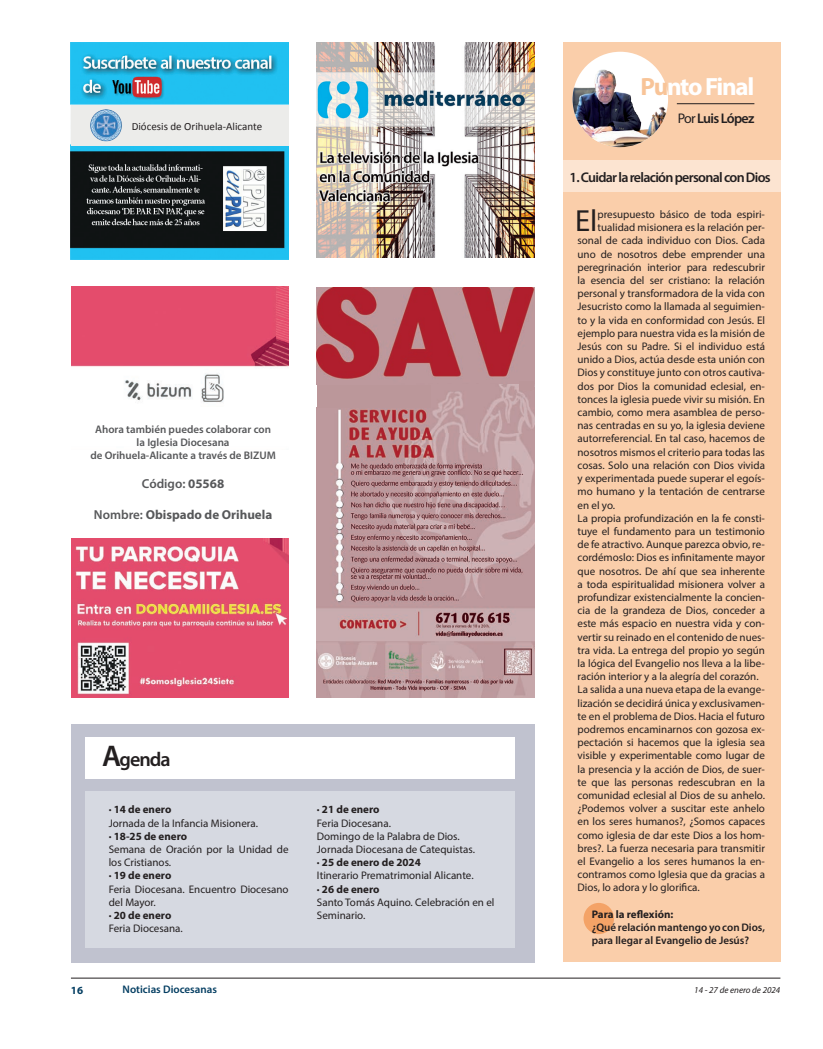
<style>
.page{position:relative;width:823px;height:1049px;background:#fff}
.page>*{position:absolute;margin:0;border:0;box-sizing:border-box;transform-origin:0 0}
.t1{font:30.6px "Myriad Pro";color:#231f20}
.t2{font:700 25px "Myriad Pro";letter-spacing:-.055em;color:#fff}
.t3{font:600 20px "Myriad Pro";letter-spacing:-.05em;color:#231f20}
.t4{font:600 14px "Myriad Pro";letter-spacing:-.05em;color:#231f20}
.t5{font:700 13px "Myriad Pro";color:#57585a}
.t6{font:600 13px "Myriad Pro";color:#57585a}
.t7{font:11px/13.2px "Myriad Pro";color:#231f20}
.t8{font:700 11px "Myriad Pro";color:#231f20}
.t9{font:600 11px "Myriad Pro";color:#57585a}
.t10{font:600 11px/13.2px "Myriad Pro";color:#231f20}
.t11{font:11px "Calibri";color:#231f20}
.t12{font:600 11px "Myriad Pro";color:#043e62}
.t13{font:700 11px "Myriad Pro";color:#043e62}
.t14{font:italic 9px "Myriad Pro";color:#231f20}
.s1{font-weight:700}
.s2{font-weight:600}
.s3{font-size:30px}
.s4{color:#f8c498}
.s5{font-weight:400}
</style>
<div class="page">
<hr style="left:71px;top:978px;width:709px;height:1px;background:#231f20">
<div style="left:71px;top:724px;width:463px;height:238px;background:#c0c2cf"></div>
<div style="left:86px;top:737px;width:428px;height:42px;background:#fff"></div>
<div style="left:86px;top:791px;width:428px;height:156px;background:#d6d9e1"></div>
<div style="left:562px;top:43px;width:218px;height:919px;background:#faceaa"></div>
<div style="left:572px;top:52px;width:95px;height:95px;background:#fff;border-radius:50%"></div>
<img style="left:572px;top:69px;width:94px;height:78px">
<hr style="left:676px;top:103px;width:78px;height:1px;background:#231f20">
<div style="left:562px;top:161px;width:218px;height:31px;background:#fce4d1"></div>
<img style="left:71px;top:286px;width:217px;height:161px">
<img style="left:71px;top:43px;width:217px;height:216px">
<img style="left:317px;top:43px;width:217px;height:215px">
<div style="left:71px;top:105px;width:217px;height:40px;background:#ececea"></div>
<img style="left:90px;top:109px;width:32px;height:33px">
<div style="left:583px;top:903px;width:30px;height:31px;background:#f4a367;border-radius:50%"></div>
<img style="left:317px;top:407px;width:217px;height:290px">
<div style="left:71px;top:407px;width:217px;height:39px;background:#fff"></div>
<img style="left:71px;top:538px;width:217px;height:160px">
<img style="left:317px;top:287px;width:217px;height:98px">
<img style="left:430px;top:385px;width:104px;height:48px">
<div style="left:317px;top:385px;width:113px;height:22px;background:#bb979a"></div>
<div style="left:519px;top:381px;width:15px;height:9px;background:#bb979a"></div>
<p class="t11" style="left:132px;top:119px;width:132px">Diócesis de Orihuela-Alicante</p>
<p class="t9" style="left:95px;top:422px;width:177px">Ahora también puedes colaborar con</p>
<p class="t9" style="left:137px;top:435px;width:94px">la Iglesia Diocesana</p>
<p class="t9" style="left:90px;top:448px;width:187px">de Orihuela-Alicante a través de BIZUM</p>
<p class="t6" style="left:142px;top:475px;width:84px">Código: <span class="s1">05568</span></p>
<p class="t5" style="left:94px;top:506px;width:180px"><span class="s2">Nombre:</span> Obispado de Orihuela</p>
<p class="t3" style="left:102px;top:746px;width:70px"><span class="s3">A</span>genda</p>
<p class="t8" style="left:109px;top:802px;width:64px">· 14 de enero</p>
<p class="t7" style="left:109px;top:816px;width:151px">Jornada de la Infancia Misionera.</p>
<p class="t8" style="left:109px;top:829px;width:80px">· 18-25 de enero</p>
<p class="t7" style="left:109px;top:842px;width:181px">Semana de Oración por la Unidad de los Cristianos.</p>
<p class="t8" style="left:109px;top:868px;width:64px">· 19 de enero</p>
<p class="t7" style="left:109px;top:882px;width:181px">Feria Diocesana. Encuentro Diocesano del Mayor.</p>
<p class="t8" style="left:109px;top:908px;width:64px">· 20 de enero</p>
<p class="t7" style="left:109px;top:922px;width:76px">Feria Diocesana.</p>
<p class="t8" style="left:317px;top:802px;width:64px">· 21 de enero</p>
<p class="t7" style="left:317px;top:816px;width:76px">Feria Diocesana.</p>
<p class="t7" style="left:317px;top:829px;width:144px">Domingo de la Palabra de Dios.</p>
<p class="t7" style="left:317px;top:842px;width:160px">Jornada Diocesana de Catequistas.</p>
<p class="t8" style="left:317px;top:855px;width:105px">· 25 de enero de 2024</p>
<p class="t7" style="left:317px;top:869px;width:158px">Itinerario Prematrimonial Alicante.</p>
<p class="t8" style="left:317px;top:882px;width:64px">· 26 de enero</p>
<p class="t7" style="left:317px;top:895px;width:179px">Santo Tomás Aquino. Celebración en el<br>Seminario.</p>
<p class="t2" style="left:640px;top:71px;width:115px"><span class="s4">Pu</span>nto Final</p>
<p class="t4" style="left:677px;top:110px;width:78px"><span class="s5">Por</span> Luis López</p>
<p class="t4" style="left:569px;top:168px;width:202px">1. Cuidar la relación personal con Dios</p>
<p class="t1" style="left:575px;top:202px;width:24px">El</p>
<p class="t7" style="left:597px;top:208px;width:169px">presupuesto básico de toda espiri-</p>
<p class="t7" style="left:597px;top:221px;width:169px">tualidad misionera es la relación per-</p>
<p class="t7" style="left:577px;top:234px;width:189px">sonal de cada individuo con Dios. Cada</p>
<p class="t7" style="left:577px;top:247px;width:189px">uno de nosotros debe emprender una</p>
<p class="t7" style="left:577px;top:260px;width:189px">peregrinación interior para redescubrir</p>
<p class="t7" style="left:577px;top:274px;width:189px">la esencia del ser cristiano: la relación</p>
<p class="t7" style="left:577px;top:287px;width:189px">personal y transformadora de la vida con</p>
<p class="t7" style="left:577px;top:300px;width:189px">Jesucristo como la llamada al seguimien-</p>
<p class="t7" style="left:577px;top:313px;width:189px">to y la vida en conformidad con Jesús. El</p>
<p class="t7" style="left:577px;top:326px;width:189px">ejemplo para nuestra vida es la misión de</p>
<p class="t7" style="left:577px;top:340px;width:189px">Jesús con su Padre. Si el individuo está</p>
<p class="t7" style="left:577px;top:353px;width:189px">unido a Dios, actúa desde esta unión con</p>
<p class="t7" style="left:577px;top:366px;width:189px">Dios y constituye junto con otros cautiva-</p>
<p class="t7" style="left:577px;top:379px;width:189px">dos por Dios la comunidad eclesial, en-</p>
<p class="t7" style="left:577px;top:392px;width:189px">tonces la iglesia puede vivir su misión. En</p>
<p class="t7" style="left:577px;top:406px;width:189px">cambio, como mera asamblea de perso-</p>
<p class="t7" style="left:577px;top:419px;width:189px">nas centradas en su yo, la iglesia deviene</p>
<p class="t7" style="left:577px;top:432px;width:189px">autorreferencial. En tal caso, hacemos de</p>
<p class="t7" style="left:577px;top:445px;width:189px">nosotros mismos el criterio para todas las</p>
<p class="t7" style="left:577px;top:458px;width:189px">cosas. Solo una relación con Dios vivida</p>
<p class="t7" style="left:577px;top:472px;width:189px">y experimentada puede superar el egoís-</p>
<p class="t7" style="left:577px;top:485px;width:189px">mo humano y la tentación de centrarse</p>
<p class="t7" style="left:577px;top:498px;width:39px">en el yo.</p>
<p class="t7" style="left:577px;top:511px;width:189px;text-align:justify">La propia profundización en la fe consti&shy;tuye el fundamento para un testimonio de fe atractivo. Aunque parezca obvio, re&shy;cordémoslo: Dios es infinitamente mayor que nosotros. De ahí que sea inherente a toda espiritualidad misionera volver a profundizar existencialmente la concien&shy;cia de la grandeza de Dios, conceder a este más espacio en nuestra vida y con&shy;vertir su reinado en el contenido de nues&shy;tra vida. La entrega del propio yo según la lógica del Evangelio nos lleva a la libe&shy;ración interior y a la alegría del corazón.</p>
<p class="t7" style="left:577px;top:683px;width:189px;text-align:justify">La salida a una nueva etapa de la evange&shy;lización se decidirá única y exclusivamen&shy;te en el problema de Dios. Hacia el futuro podremos encaminarnos con gozosa ex&shy;pectación si hacemos que la iglesia sea visible y experimentable como lugar de la presencia y la acción de Dios, de suer&shy;te que las personas redescubran en la comunidad eclesial al Dios de su anhelo. ¿Podemos volver a suscitar este anhelo en los seres humanos?, ¿Somos capaces como iglesia de dar este Dios a los hom&shy;bres?. La fuerza necesaria para transmitir el Evangelio a los seres humanos la en&shy;contramos como Iglesia que da gracias a Dios, lo adora y lo glorifica.</p>
<p class="t8" style="left:591px;top:907px;width:83px">Para la reflexión:</p>
<p class="t10" style="left:591px;top:920px;width:175px">¿Qué relación mantengo yo con Dios, para llegar al Evangelio de Jesús?</p>
<p class="t13" style="left:71px;top:982px;width:14px">16</p>
<p class="t12" style="left:122px;top:982px;width:96px">Noticias Diocesanas</p>
<p class="t14" style="left:693px;top:984px;width:88px">14 - 27 de enero de 2024</p>
</div>
